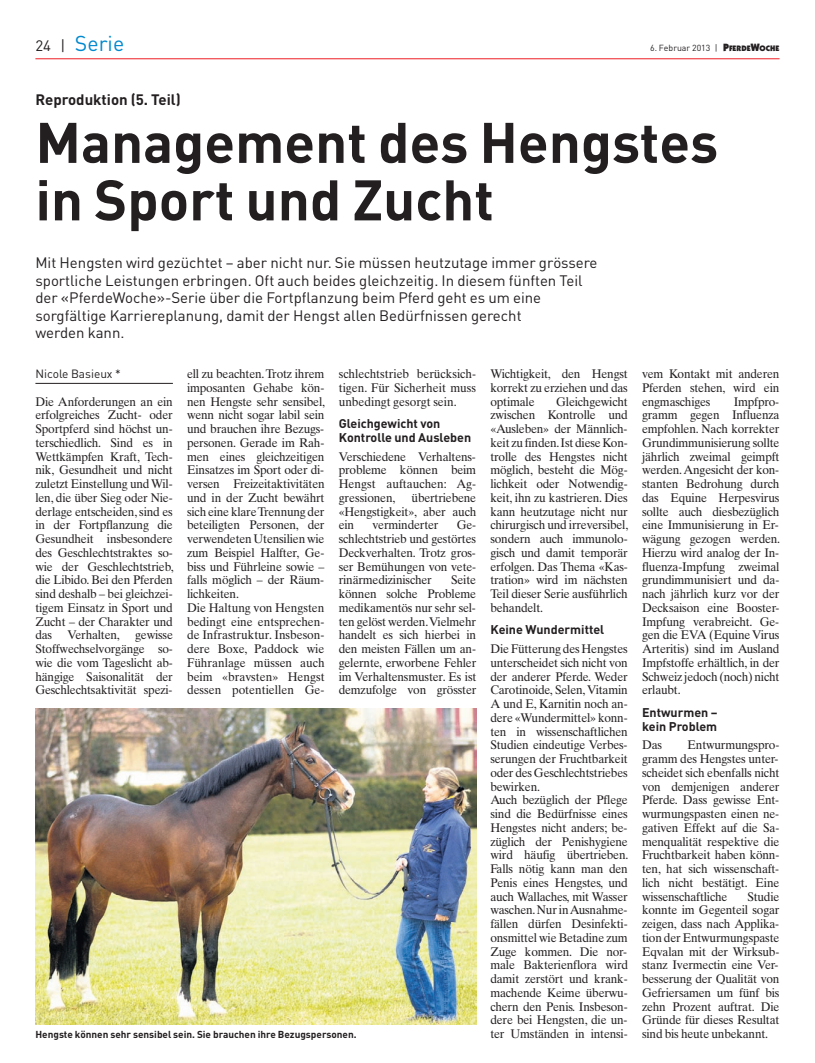
<style>
.page{position:relative;width:815px;height:1063px;background:#fff}
.page>*{position:absolute;margin:0;border:0;box-sizing:border-box;transform-origin:0 0}
.t1{font:700 56.25px/57.5px "DIN";color:#231f20}
.t2{font:21.25px "DIN";color:#0089cf}
.t3{font:15px/17.5px "DIN";color:#231f20}
.t4{font:700 15px "DIN";color:#231f20}
.t5{font:12.5px/13.8px "Times Ten";letter-spacing:-.015em;color:#231f20;text-align:justify;scale:.95 1}
.t6{font:700 12.5px/13.8px "DIN";color:#231f20}
.t7{font:11.88px "DIN";color:#231f20}
.t8{font:700 10px "DIN";color:#231f20}
.t9{font:8.75px "DIN";color:#231f20}
.s1{font-size:15px;color:#231f20}
.s2{font-family:"Itc Kabel";font-weight:900;font-size:10.62px}
.s3{font-family:"Itc Kabel";font-weight:900;font-size:8px}
</style>
<div class="page">
<hr style="left:35px;top:58px;width:745px;height:1px;background:#ee1d23">
<hr style="left:35px;top:383px;width:138px;height:1px;background:#231f20">
<img style="left:35px;top:709px;width:441px;height:316px">
<h2 class="t2" style="left:35px;top:30px;width:90px"><span class="s1">24 |</span> Serie</h2>
<p class="t9" style="left:650px;top:43px;width:131px">6. Februar 2013 | <span class="s2">P</span><span class="s3">FERDE</span><span class="s2">W</span><span class="s3">OCHE</span></p>
<p class="t4" style="left:35px;top:90px;width:147px">Reproduktion (5. Teil)</p>
<h1 class="t1" style="left:35px;top:111px;width:684px">Management des Hengstes in Sport und Zucht</h1>
<p class="t3" style="left:35px;top:254px;width:564px">Mit Hengsten wird gezüchtet – aber nicht nur. Sie müssen heutzutage immer grössere sportliche Leistungen erbringen. Oft auch beides gleichzeitig. In diesem fünften Teil der «PferdeWoche»-Serie über die Fortpflanzung beim Pferd geht es um eine sorgfältige Karriereplanung, damit der Hengst allen Bedürfnissen gerecht<br>werden kann.</p>
<p class="t7" style="left:35px;top:366px;width:87px">Nicole Basieux *</p>
<p class="t5" style="left:35px;top:394px;width:147px">Die Anforderungen an ein erfolgreiches Zucht- oder Sportpferd sind höchst un&shy;terschiedlich. Sind es in Wettkämpfen Kraft, Tech&shy;nik, Gesundheit und nicht zuletzt Einstellung und Wil&shy;len, die über Sieg oder Nie&shy;derlage entscheiden, sind es in der Fortpflanzung die Gesundheit insbesondere des Geschlechts traktes so&shy;wie der Geschlechtstrieb, die Libido. Bei den Pferden sind deshalb – bei gleichzei&shy;tigem Einsatz in Sport und Zucht – der Charakter und das Verhalten, gewisse Stoffwechselvorgänge so&shy;wie die vom Tageslicht ab&shy;hängige Saisonalität der Geschlechtsaktivität spezi-</p>
<p class="t5" style="left:187px;top:367px;width:147px;text-align:left">ell zu beachten. Trotz ihrem imposanten Gehabe kön&shy;nen Hengste sehr sensibel, wenn nicht sogar labil sein und brauchen ihre Bezugs&shy;personen. Gerade im Rah&shy;men eines gleichzeitigen<br>Einsatzes im Sport oder di&shy;versen Freizeitaktivitäten und in der Zucht bewährt sich eine klare Trennung der beteiligten Personen, der verwendeten Utensilien wie zum Beispiel Halfter, Ge&shy;biss und Führleine sowie – falls möglich – der Räum&shy;lichkeiten.<br>Die Haltung von Hengsten bedingt eine ent sprech en - de Infrastruktur. Insbeson&shy;dere Boxe, Paddock wie<br>Führanlage müssen auch beim «bravsten» Hengst dessen potentiellen Ge-</p>
<p class="t5" style="left:339px;top:367px;width:146px">schlechtstrieb berücksich&shy;tigen. Für Sicherheit muss unbedingt gesorgt sein.</p>
<p class="t6" style="left:339px;top:416px;width:134px">Gleichgewicht von<br>Kontrolle und Ausleben</p>
<p class="t5" style="left:339px;top:449px;width:146px">Verschiedene Ver hal tens - pro ble me können beim Hengst auftauchen: Ag - gres si o nen,</p>
<p class="t5" style="left:339px;top:491px;width:146px;text-indent:73px">übertriebene «Hengs tig keit», aber auch ein</p>
<p class="t5" style="left:372px;top:518px;width:71px">verminderter</p>
<p class="t5" style="left:339px;top:518px;width:146px;text-indent:118px">Ge - schlechts trieb und gestörtes Deckverhalten. Trotz gros&shy;ser Bemühungen von vete&shy;rinärmedizinischer</p>
<p class="t5" style="left:339px;top:573px;width:146px;text-indent:112px">Sei te können solche Probleme medikamentös nur sehr sel&shy;ten gelöst werden. Vielmehr handelt es sich hierbei in den meisten Fällen um an&shy;gelernte, erworbene Fehler im Verhaltensmuster. Es ist demzufolge von grösster</p>
<p class="t8" style="left:35px;top:1028px;width:323px">Hengste können sehr sensibel sein. Sie brauchen ihre Bezugspersonen.</p>
<p class="t5" style="left:490px;top:367px;width:146px">Wichtigkeit, den Hengst korrekt zu erziehen und das optimale</p>
<p class="t5" style="left:490px;top:394px;width:147px;text-indent:66px">Gleichgewicht zwischen Kontrolle und «Aus leben» der Männlich&shy;keit zu finden. Ist diese Kon&shy;trolle des Hengstes nicht möglich, besteht die Mög&shy;lichkeit oder Notwendig&shy;keit, ihn zu kastrieren. Dies kann heutzutage nicht nur chirurgisch und irreversibel, sondern auch immunolo&shy;gisch und damit temporär erfolgen. Das Thema «Kas - tration» wird im nächsten Teil dieser Serie ausführlich behandelt.</p>
<p class="t6" style="left:490px;top:622px;width:115px">Keine Wundermittel</p>
<p class="t5" style="left:490px;top:642px;width:147px;text-align:left">Die Fütterung des Hengs tes unterscheidet sich nicht von der anderer Pferde. Weder<br>Carotinoide, Selen, Vitamin<br>A und E, Karnitin noch an&shy;dere «Wundermittel» konn&shy;ten in wissenschaftlichen<br>Studien eindeutige Verbes&shy;serungen der Fruchtbarkeit oder des Geschlechtstriebes bewirken.<br>Auch bezüglich der Pflege sind die Bedürfnisse eines<br>Hengstes nicht anders; be&shy;züglich der Penishygiene wird häufig übertrieben.<br>Falls nötig kann man den<br>Penis eines Hengstes, und auch Wallaches, mit Wasser waschen. Nur in Ausnahme&shy;fällen dürfen Desinfekti&shy;onsmittel wie Betadine zum<br>Zuge kommen. Die nor&shy;male Bakterienflora wird damit zerstört und krank&shy;machende Keime überwu&shy;chern den Penis. Insbeson&shy;dere bei Hengs ten, die un&shy;ter Umständen in intensi-</p>
<p class="t5" style="left:642px;top:367px;width:146px">vem Kontakt mit anderen Pferden stehen, wird ein engmaschiges</p>
<p class="t5" style="left:642px;top:394px;width:147px;text-align:left;text-indent:92px">Impfpro&shy;gramm gegen Influenza empfohlen. Nach korrekter<br>Grundimmunisierung sollte jährlich zweimal geimpft werden. Angesicht der kon&shy;stanten Bedrohung durch das Equine Herpesvirus sollte auch diesbezüglich eine Immunisierung in Er&shy;wägung gezogen werden.<br>Hierzu wird analog der In&shy;fluenza-Impfung zweimal grundimmunisiert und da&shy;nach jährlich kurz vor der<br>Decksaison eine Booster-<br>Impfung verabreicht. Ge&shy;gen die EVA (Equine Virus<br>Arteritis) sind im Ausland<br>Impfstoffe erhältlich, in der<br>Schweiz jedoch (noch) nicht erlaubt.</p>
<p class="t6" style="left:642px;top:705px;width:77px">Entwurmen – kein Problem</p>
<p class="t5" style="left:642px;top:738px;width:23px">Das</p>
<p class="t5" style="left:642px;top:738px;width:146px;text-indent:46px">Entwurmungspro&shy;gramm des Hengstes unter&shy;scheidet sich ebenfalls nicht von demjenigen anderer Pferde. Dass gewisse Ent&shy;wurmungspasten einen ne&shy;gativen Effekt auf die Sa&shy;menqualität respektive die Fruchtbarkeit haben könn&shy;ten, hat sich wissenschaft&shy;lich nicht bestätigt. Eine wissenschaftliche</p>
<p class="t5" style="left:642px;top:889px;width:146px;text-indent:105px">Studie konnte im Gegenteil sogar zeigen, dass nach Applika&shy;tion der Entwurmungspaste Eqvalan mit der Wirksub&shy;stanz Ivermectin eine Ver&shy;besserung der Qualität von Gefriersamen um fünf bis zehn Prozent auftrat. Die Gründe für dieses Resultat sind bis heute unbekannt.</p>
</div>
